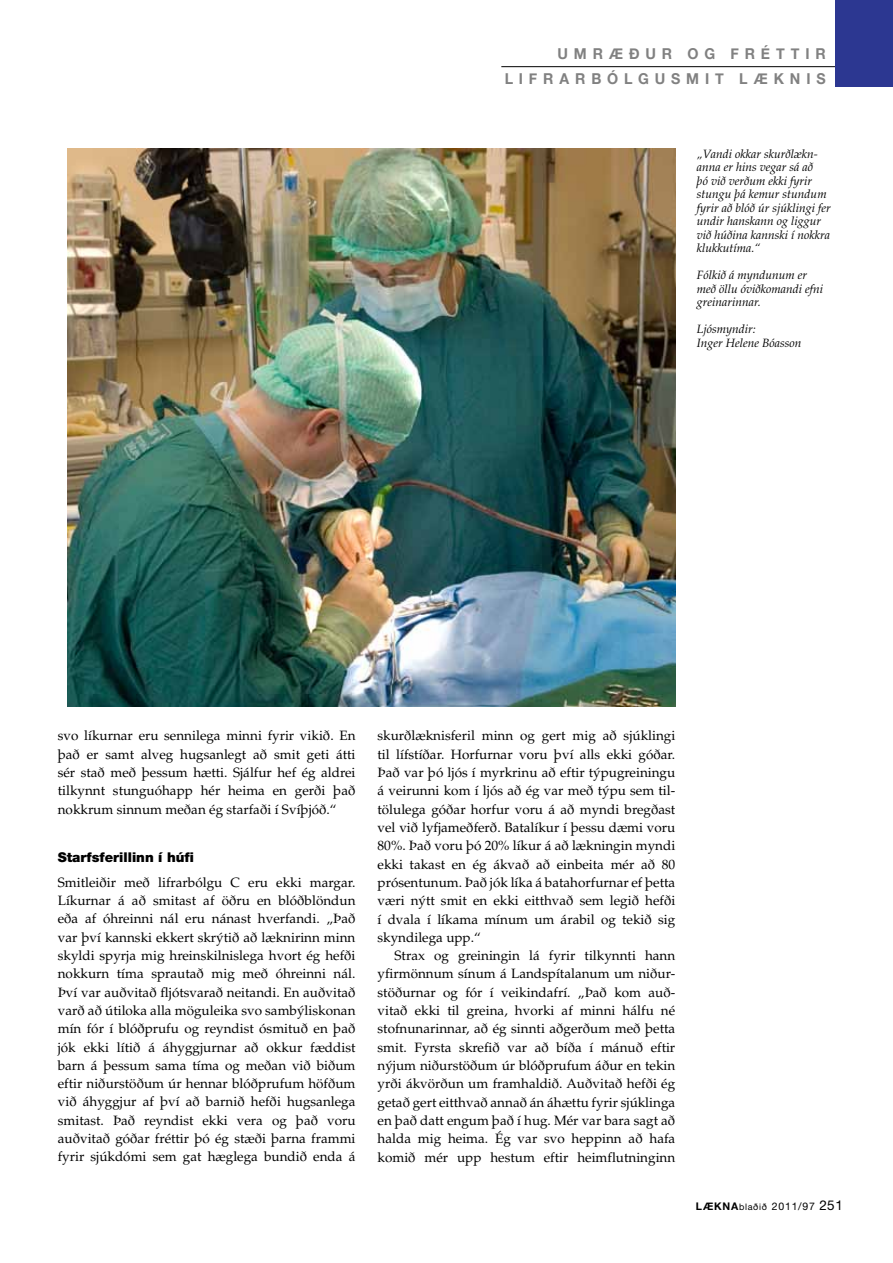
<style>
.page{position:relative;width:893px;height:1263px;background:#fff}
.page>*{position:absolute;margin:0;border:0;box-sizing:border-box;transform-origin:0 0}
.t1{font:700 15px/25.5px "Helvetica Neue";letter-spacing:.41em;color:#818181;scale:.95 1}
.t2{font:13.5px/18.3px "Palatino";color:#000;text-align:justify}
.t3{font:900 13.5px "Helvetica Neue";color:#000}
.t4{font:italic 12px/13.5px "Palatino";color:#000}
.t5{font:10.5px "Helvetica Neue";letter-spacing:.075em;color:#000}
.s1{font-weight:700}
.s2{font-size:9px}
.s3{font-size:13.5px}
</style>
<div class="page">
<hr style="left:501px;top:66px;width:392px;height:1px;background:#000">
<div style="left:835px;top:0;width:58px;height:87px;background:#2c3791"></div>
<img style="left:67px;top:149px;width:608px;height:557px">
<p class="t1" style="left:505px;top:40px;width:300px;text-indent:53px">UMR ÆÐUR OG FRÉTTIR<br>LI FR ArBÓLGUSMIT</p>
<p class="t1" style="left:739px;top:66px;width:82px">LÆKNIS</p>
<p class="t4" style="left:697px;top:147px;width:135px">„Vandi okkar skurðlækn&shy;anna er hins vegar sá að<br>þó við verðum ekki fyrir stungu þá kemur stundum fyrir að blóð úr sjúklingi fer undir hanskann og liggur við húðina kannski í nokkra klukkutíma.“</p>
<p class="t4" style="left:697px;top:268px;width:128px">Fólkið á myndunum er með öllu óviðkomandi efni greinarinnar.</p>
<p class="t4" style="left:697px;top:322px;width:106px">Ljósmyndir:<br>Inger Helene Bóasson</p>
<p class="t2" style="left:58px;top:727px;width:299px">svo líkurnar eru sennilega minni fyrir vikið. En það er samt alveg hugsanlegt að smit geti átti sér stað með þessum hætti. Sjálfur hef ég aldrei tilkynnt stunguóhapp hér heima en gerði það nokkrum sinnum meðan ég starfaði í Svíþjóð.“</p>
<p class="t3" style="left:58px;top:849px;width:138px">Starfsferillinn í húfi</p>
<p class="t2" style="left:58px;top:873px;width:299px">Smitleiðir með lifrarbólgu C eru ekki margar.<br>Líkurnar á að smitast af öðru en blóðblöndun eða af óhreinni nál eru nánast hverfandi. „Það var því kannski ekkert skrýtið að læknirinn minn skyldi spyrja mig hreinskilnislega hvort ég hefði nokkurn tíma sprautað mig með óhreinni nál.<br>Því var auðvitað fljótsvarað neitandi. En auðvitað varð að útiloka alla möguleika svo sambýliskonan mín fór í blóðprufu og reyndist ósmituð en það jók ekki lítið á áhyggjurnar að okkur fæddist barn á þessum sama tíma og meðan við biðum eftir niðurstöðum úr hennar blóðprufum höfðum við áhyggjur af því að barnið hefði hugsanlega smitast. Það reyndist ekki vera og það voru auðvitað góðar fréttir þó ég stæði þarna frammi fyrir sjúkdómi sem gat hæglega bundið enda á</p>
<p class="t2" style="left:378px;top:727px;width:299px">skurðlæknisferil minn og gert mig að sjúklingi til lífstíðar. Horfurnar voru því alls ekki góðar.<br>Það var þó ljós í myrkrinu að eftir týpugreiningu á veirunni kom í ljós að ég var með týpu sem til&shy;tölulega góðar horfur voru á að myndi bregðast vel við lyfjameðferð. Batalíkur í þessu dæmi voru 80%. Það voru þó 20% líkur á að lækningin myndi ekki takast en ég ákvað að einbeita mér að 80 prósentunum. Það jók líka á batahorfurnar ef þetta væri nýtt smit en ekki eitthvað sem legið hefði í dvala í líkama mínum um árabil og tekið sig skyndilega upp.“</p>
<p class="t2" style="left:378px;top:947px;width:299px;text-indent:17px">Strax og greiningin lá fyrir tilkynnti hann yfirmönnum sínum á Landspítalanum um niður&shy;stöðurnar og fór í veikindafrí. „Það kom auð&shy;vitað ekki til greina, hvorki af minni hálfu né stofnunarinnar, að ég sinnti aðgerðum með þetta smit. Fyrsta skrefið var að bíða í mánuð eftir nýjum niðurstöðum úr blóðprufum áður en tekin yrði ákvörðun um framhaldið. Auðvitað hefði ég getað gert eitthvað annað án áhættu fyrir sjúklinga en það datt engum það í hug. Mér var bara sagt að halda mig heima. Ég var svo heppinn að hafa komið mér upp hestum eftir heimflutninginn</p>
<p class="t5" style="left:696px;top:1200px;width:149px"><span class="s1">LÆKNA</span><span class="s2">blaðið</span> 2011/97 <span class="s3">251</span></p>
</div>
